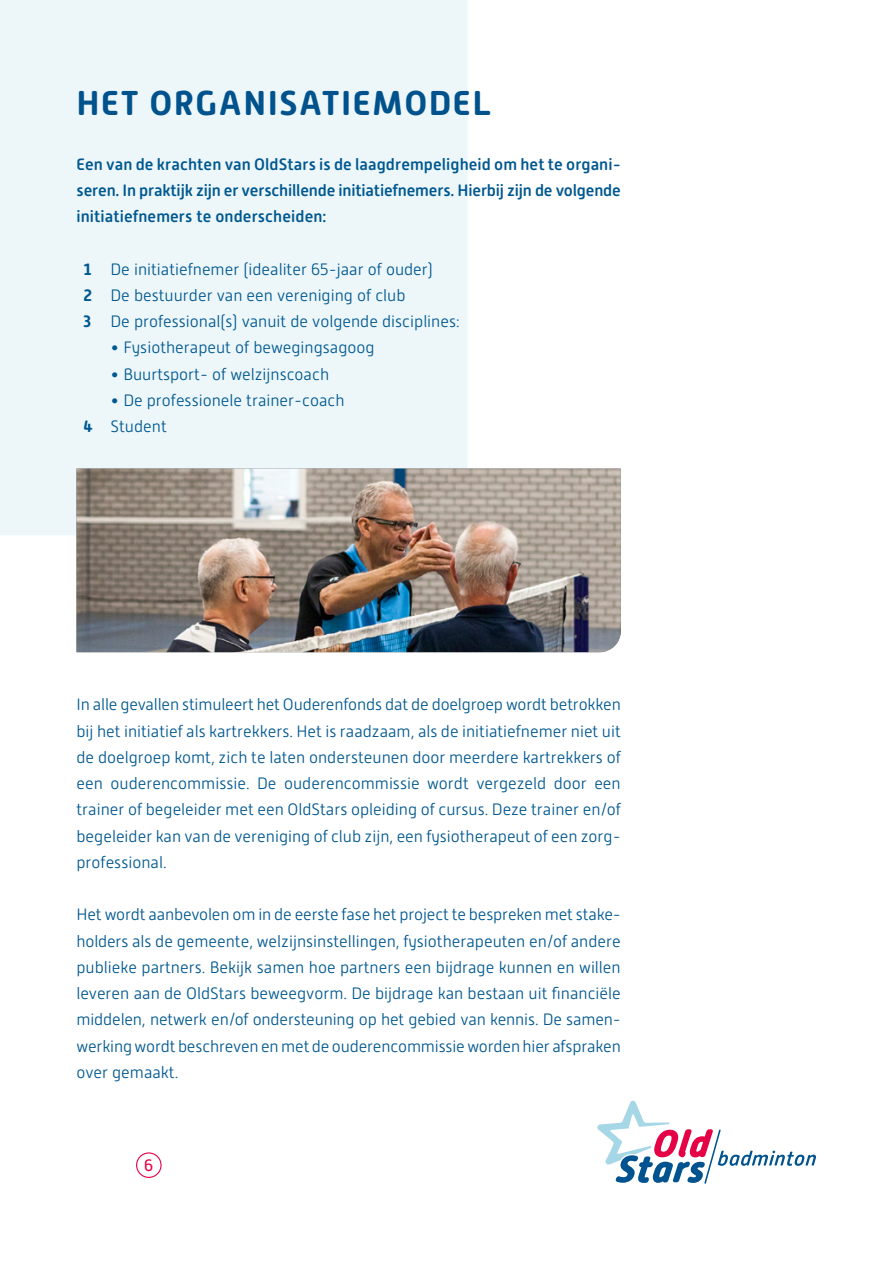
<style>
.page{position:relative;width:893px;height:1263px;background:#fff}
.page>*{position:absolute;margin:0;border:0;box-sizing:border-box;transform-origin:0 0}
.t1{font:700 34.5px "Alwyn New Rounded";letter-spacing:.045em;color:#00528d}
.t2{font:300 16.5px/26.2px "Alwyn New Rounded";color:#005890}
.t3{font:500 16.5px/26.2px "Alwyn New Rounded";letter-spacing:.005em;color:#005890}
.t4{font:16.5px "Alwyn New Rounded";color:#e50046}
.s1{font-weight:700}
</style>
<div class="page">
<div style="left:0;top:0;width:468px;height:535px;background:#edf7fa"></div>
<div style="left:136px;top:1152px;width:26px;height:26px;border:1px solid #e50046;border-radius:50%"></div>
<svg style="left:597px;top:1100px;width:219px;height:84px"></svg>
<img style="left:77px;top:469px;width:544px;height:183px">
<h1 class="t1" style="left:77px;top:84px;width:416px">HET ORGANISATIEMODEL</h1>
<p class="t3" style="left:77px;top:151px;width:546px">Een van de krachten van OldStars is de laagdrempeligheid om het te organi&shy;seren. In praktijk zijn er verschillende initiatiefnemers. Hierbij zijn de volgende initiatiefnemers te onderscheiden:</p>
<p class="t2" style="left:84px;top:256px;width:378px"><span class="s1">1</span> De initiatiefnemer (idealiter 65-jaar of ouder)<br><span class="s1">2</span> De bestuurder van een vereniging of club<br><span class="s1">3</span> De professional(s) vanuit de volgende disciplines:</p>
<p class="t2" style="left:111px;top:335px;width:266px">• Fysiotherapeut of bewegingsagoog</p>
<p class="t2" style="left:111px;top:361px;width:220px">• Buurtsport- of welzijnscoach</p>
<p class="t2" style="left:84px;top:387px;width:263px;text-indent:27px">• De professionele trainer-coach<br><span class="s1">4</span> Student</p>
<p class="t2" style="left:77px;top:692px;width:546px;text-align:justify">In alle gevallen stimuleert het Ouderenfonds dat de doelgroep wordt betrokken bij het initiatief als kartrekkers. Het is raadzaam, als de initiatiefnemer niet uit de doelgroep komt, zich te laten ondersteunen door meerdere kartrekkers of een ouderencommissie. De ouderencommissie wordt vergezeld door een trainer of begeleider met een OldStars opleiding of cursus. Deze trainer en/of begeleider kan van de vereniging of club zijn, een fysiotherapeut of een zorg&shy;professional.</p>
<p class="t2" style="left:77px;top:902px;width:546px;text-align:justify">Het wordt aanbevolen om in de eerste fase het project te bespreken met stake&shy;holders als de gemeente, welzijnsinstellingen, fysiotherapeuten en/of andere publieke partners. Bekijk samen hoe partners een bijdrage kunnen en willen leveren aan de OldStars beweegvorm. De bijdrage kan bestaan uit financiële middelen, netwerk en/of ondersteuning op het gebied van kennis. De samen&shy;werking wordt beschreven en met de ouderencommissie worden hier afspraken over gemaakt.</p>
<p class="t4" style="left:144px;top:1156px;width:11px">6</p>
</div>
